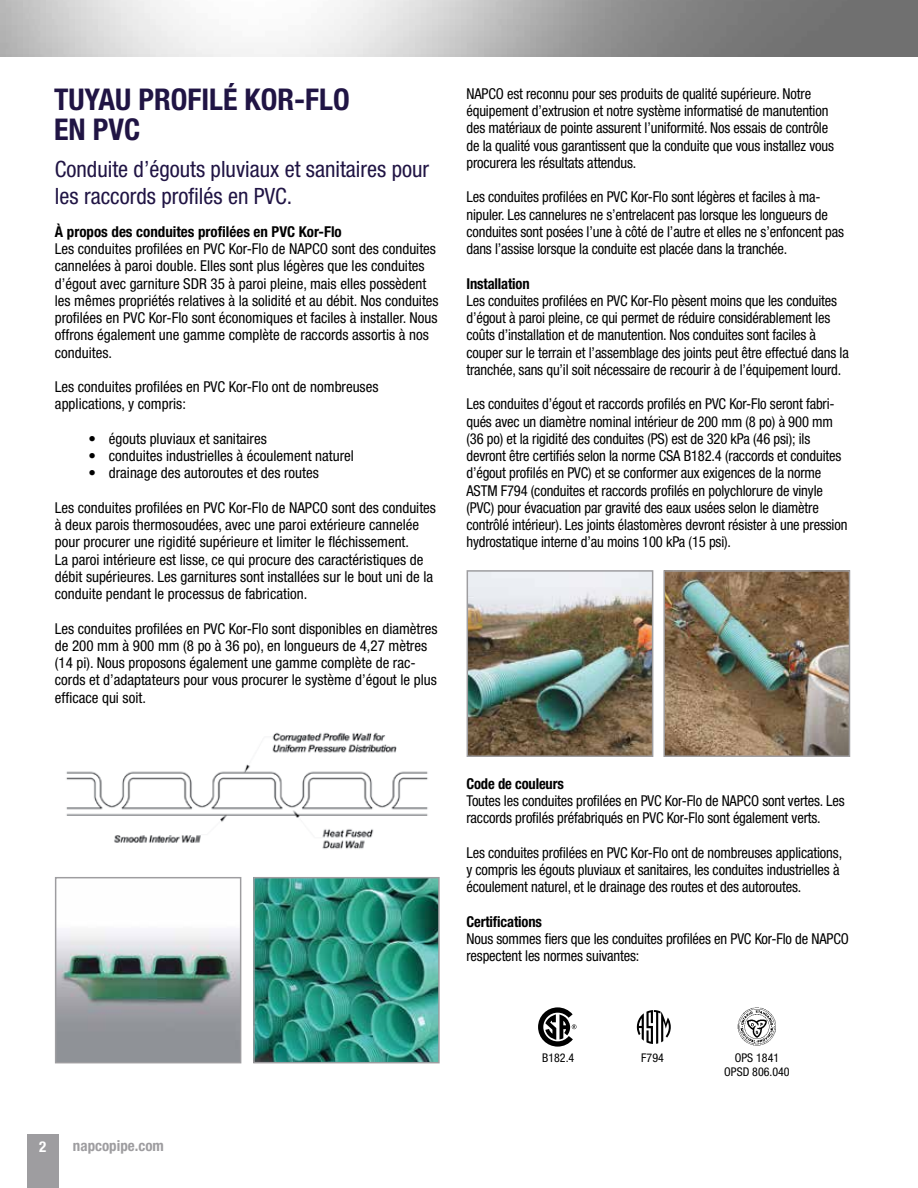
<style>
.page{position:relative;width:918px;height:1188px;background:#fff}
.page>*{position:absolute;margin:0;border:0;box-sizing:border-box;transform-origin:0 0}
.t1{font:700 condensed 30px/30px "Helvetica Neue LT Std";color:#201444}
.t2{font:condensed 22.5px/27px "Helvetica Neue LT Std";color:#201444}
.t3{font:condensed 15px/17.2px "Helvetica Neue LT Std";letter-spacing:-.01em;color:#000}
.t4{font:700 condensed 15px "Helvetica Neue LT Std";letter-spacing:-.01em;color:#000}
.t5{font:700 condensed 15px "Helvetica Neue LT Std";color:#9e9da0}
.t6{font:700 condensed 15px "Helvetica Neue LT Std";color:#fff}
.t7{font:condensed 12px/14.4px "Helvetica Neue LT Std";color:#000;text-align:center}
</style>
<div class="page">
<div style="left:27px;top:1134px;width:31px;height:54px;background:#9e9da0"></div>
<img style="left:255px;top:879px;width:183px;height:182px">
<div style="left:253px;top:877px;width:187px;height:186px;border:1px solid #9e9da0"></div>
<img style="left:57px;top:931px;width:182px;height:130px">
<div style="left:55px;top:877px;width:186px;height:186px;border:1px solid #9e9da0"></div>
<img style="left:665px;top:572px;width:183px;height:183px">
<div style="left:663px;top:570px;width:187px;height:187px;border:1px solid #9e9da0"></div>
<img style="left:469px;top:572px;width:182px;height:183px">
<div style="left:467px;top:570px;width:186px;height:187px;border:1px solid #9e9da0"></div>
<img style="left:66px;top:732px;width:362px;height:117px">
<svg style="left:538px;top:1007px;width:39px;height:40px"></svg>
<svg style="left:637px;top:1010px;width:34px;height:34px"></svg>
<img style="left:737px;top:1007px;width:39px;height:39px">
<h1 class="t1" style="left:54px;top:84px;width:297px">TUYAU PROFILÉ KOR-FLO<br>EN PVC</h1>
<h2 class="t2" style="left:55px;top:156px;width:376px">Conduite d’égouts pluviaux et sanitaires pour les raccords profilés en PVC.</h2>
<p class="t4" style="left:55px;top:222px;width:288px">À propos des conduites profilées en PVC Kor-Flo</p>
<p class="t3" style="left:55px;top:240px;width:385px">Les conduites profilées en PVC Kor-Flo de NAPCO sont des conduites cannelées à paroi double. Elles sont plus légères que les conduites d’égout avec garniture SDR 35 à paroi pleine, mais elles possèdent les mêmes propriétés relatives à la solidité et au débit. Nos conduites profilées en PVC Kor-Flo sont économiques et faciles à installer. Nous offrons également une gamme complète de raccords assortis à nos conduites.</p>
<p class="t3" style="left:55px;top:378px;width:325px">Les conduites profilées en PVC Kor-Flo ont de nombreuses applications, y compris:</p>
<p class="t3" style="left:89px;top:430px;width:180px">• égouts pluviaux et sanitaires</p>
<p class="t3" style="left:89px;top:447px;width:267px">• conduites industrielles à écoulement naturel</p>
<p class="t3" style="left:89px;top:464px;width:232px">• drainage des autoroutes et des routes</p>
<p class="t3" style="left:55px;top:499px;width:383px">Les conduites profilées en PVC Kor-Flo de NAPCO sont des conduites à deux parois thermosoudées, avec une paroi extérieure cannelée pour procurer une rigidité supérieure et limiter le fléchissement.<br>La paroi intérieure est lisse, ce qui procure des caractéristiques de débit supérieures. Les garnitures sont installées sur le bout uni de la conduite pendant le processus de fabrication.</p>
<p class="t3" style="left:55px;top:620px;width:384px">Les conduites profilées en PVC Kor-Flo sont disponibles en diamètres de 200 mm à 900 mm (8 po à 36 po), en longueurs de 4,27 mètres (14 pi). Nous proposons également une gamme complète de rac&shy;cords et d’adaptateurs pour vous procurer le système d’égout le plus efficace qui soit.</p>
<p class="t3" style="left:466px;top:85px;width:369px">NAPCO est reconnu pour ses produits de qualité supérieure. Notre équipement d’extrusion et notre système informatisé de manutention des matériaux de pointe assurent l’uniformité. Nos essais de contrôle de la qualité vous garantissent que la conduite que vous installez vous procurera les résultats attendus.</p>
<p class="t3" style="left:466px;top:188px;width:379px">Les conduites profilées en PVC Kor-Flo sont légères et faciles à ma&shy;nipuler. Les cannelures ne s’entrelacent pas lorsque les longueurs de conduites sont posées l’une à côté de l’autre et elles ne s’enfoncent pas dans l’assise lorsque la conduite est placée dans la tranchée.</p>
<p class="t4" style="left:466px;top:274px;width:65px">Installation</p>
<p class="t3" style="left:466px;top:292px;width:384px">Les conduites profilées en PVC Kor-Flo pèsent moins que les conduites d’égout à paroi pleine, ce qui permet de réduire considérablement les coûts d’installation et de manutention. Nos conduites sont faciles à couper sur le terrain et l’assemblage des joints peut être effectué dans la tranchée, sans qu’il soit nécessaire de recourir à de l’équipement lourd.</p>
<p class="t3" style="left:466px;top:395px;width:382px">Les conduites d’égout et raccords profilés en PVC Kor-Flo seront fabri&shy;qués avec un diamètre nominal intérieur de 200 mm (8 po) à 900 mm (36 po) et la rigidité des conduites (PS) est de 320 kPa (46 psi); ils devront être certifiés selon la norme CSA B182.4 (raccords et conduites d’égout profilés en PVC) et se conformer aux exigences de la norme ASTM F794 (conduites et raccords profilés en polychlorure de vinyle (PVC) pour évacuation par gravité des eaux usées selon le diamètre contrôlé intérieur). Les joints élastomères devront résister à une pression hydrostatique interne d’au moins 100 kPa (15 psi).</p>
<p class="t4" style="left:466px;top:774px;width:99px">Code de couleurs</p>
<p class="t3" style="left:466px;top:792px;width:380px">Toutes les conduites profilées en PVC Kor-Flo de NAPCO sont vertes. Les raccords profilés préfabriqués en PVC Kor-Flo sont également verts.</p>
<p class="t3" style="left:466px;top:844px;width:377px">Les conduites profilées en PVC Kor-Flo ont de nombreuses applications, y compris les égouts pluviaux et sanitaires, les conduites industrielles à écoulement naturel, et le drainage des routes et des autoroutes.</p>
<p class="t4" style="left:466px;top:912px;width:77px">Certifications</p>
<p class="t3" style="left:466px;top:930px;width:384px">Nous sommes fiers que les conduites profilées en PVC Kor-Flo de NAPCO respectent les normes suivantes:</p>
<p class="t6" style="left:39px;top:1138px;width:9px">2</p>
<p class="t5" style="left:73px;top:1137px;width:93px">napcopipe.com</p>
<p class="t7" style="left:542px;top:1050px;width:34px">B182.4</p>
<p class="t7" style="left:641px;top:1050px;width:24px">F794</p>
<p class="t7" style="left:724px;top:1050px;width:67px">OPS 1841<br>OPSD 806.040</p>
</div>
